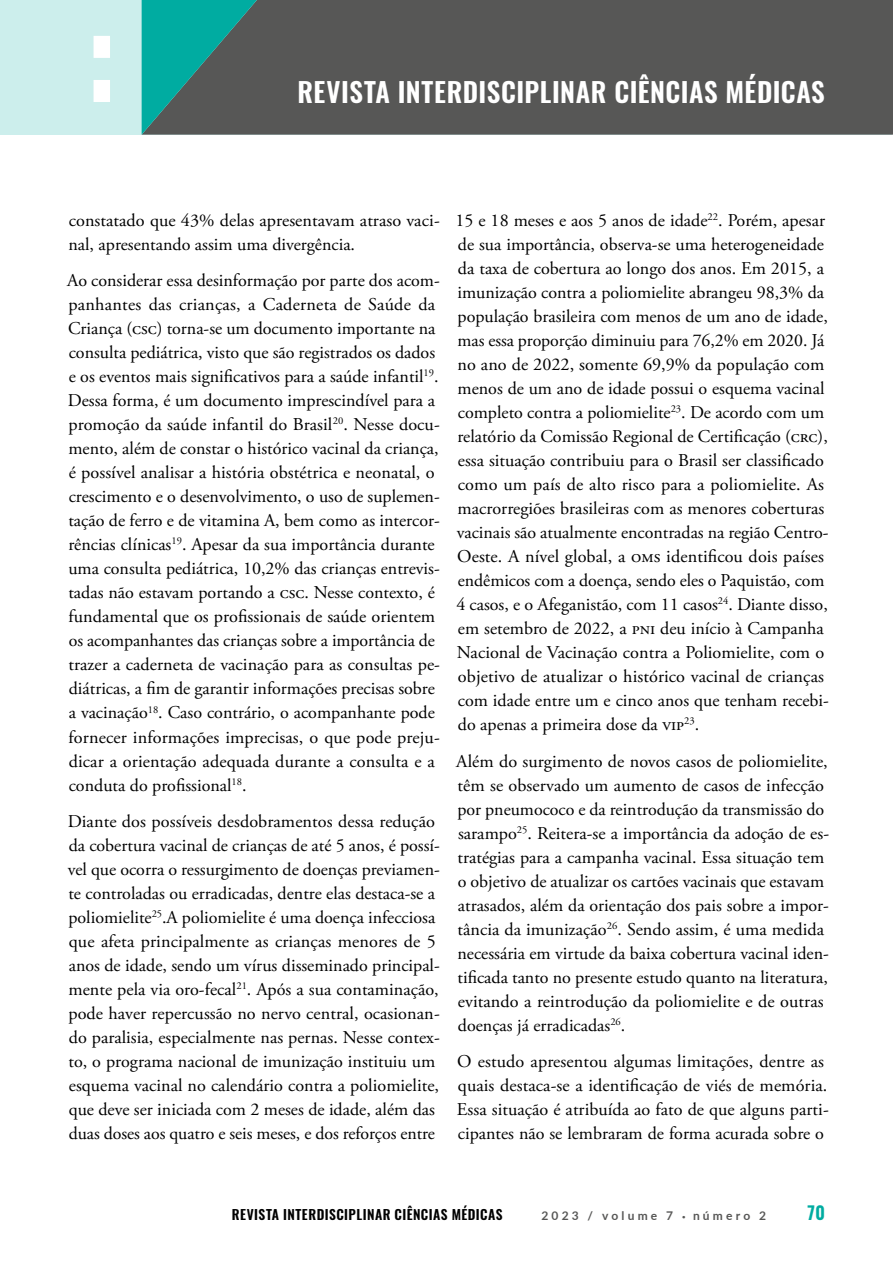
<style>
.page{position:relative;width:893px;height:1263px;background:#fff}
.page>*{position:absolute;margin:0;border:0;box-sizing:border-box;transform-origin:0 0}
.t1{font:600 27px "Oswald";letter-spacing:.015em;color:#fff}
.t2{font:18px/24px "Adobe Garamond Pro";color:#000}
.t3{font:600 18px "Oswald";color:#00aca1}
.t4{font:600 13.5px "Oswald";letter-spacing:.03em;color:#000}
.t5{font:700 12px "Lato";letter-spacing:.265em;color:#575756}
.s1{font-size:6px}
</style>
<div class="page">
<div style="left:0;top:0;width:892px;height:135px;background:#cceeec"></div>
<div style="left:760px;top:0;width:133px;height:135px;background:#575756"></div>
<svg style="left:142px;top:0;width:618px;height:135px;background:#4f5f5d"></svg>
<svg style="left:94px;top:36px;width:16px;height:66px"></svg>
<h1 class="t1" style="left:297px;top:74px;width:529px">REVISTA INTERDISCIPLINAR CIÊNCIAS MÉDICAS</h1>
<p class="t2" style="left:68px;top:209px;width:373px">constatado que 43% delas apresentavam atraso vaci&shy;nal, apresentando assim uma divergência.</p>
<p class="t2" style="left:67px;top:269px;width:374px">Ao considerar essa desinformação por parte dos acom&shy;panhantes das crianças, a Caderneta de Saúde da Criança (CSC) torna-se um documento importante na consulta pediátrica, visto que são registrados os dados e os eventos mais significativos para a saúde infantil<sup>19</sup>.<br>Dessa forma, é um documento imprescindível para a promoção da saúde infantil do Brasil<sup>20</sup>. Nesse docu&shy;mento, além de constar o histórico vacinal da criança, é possível analisar a história obstétrica e neonatal, o crescimento e o desenvolvimento, o uso de suplemen&shy;tação de ferro e de vitamina A, bem como as intercor&shy;rências clínicas<sup>19</sup>. Apesar da sua importância durante uma consulta pediátrica, 10,2% das crianças entrevis&shy;tadas não estavam portando a CSC. Nesse contexto, é fundamental que os profissionais de saúde orientem os acompanhantes das crianças sobre a importância de trazer a caderneta de vacinação para as consultas pe&shy;diátricas, a fim de garantir informações precisas sobre a vacinação<sup>18</sup>. Caso contrário, o acompanhante pode fornecer informações imprecisas, o que pode preju&shy;dicar a orientação adequada durante a consulta e a conduta do profissional<sup>18</sup>.</p>
<p class="t2" style="left:68px;top:810px;width:374px">Diante dos possíveis desdobramentos dessa redução da cobertura vacinal de crianças de até 5 anos, é possí&shy;vel que ocorra o ressurgimento de doenças previamen&shy;te controladas ou erradicadas, dentre elas destaca-se a poliomielite<sup>25</sup>.A poliomielite é uma doença infecciosa que afeta principalmente as crianças menores de 5 anos de idade, sendo um vírus disseminado principal&shy;mente pela via oro-fecal<sup>21</sup>. Após a sua contaminação, pode haver repercussão no nervo central, ocasionan&shy;do paralisia, especialmente nas pernas. Nesse contex&shy;to, o programa nacional de imunização instituiu um esquema vacinal no calendário contra a poliomielite, que deve ser iniciada com 2 meses de idade, além das duas doses aos quatro e seis meses, e dos reforços entre</p>
<p class="t2" style="left:455px;top:209px;width:375px">15 e 18 meses e aos 5 anos de idade<sup>22</sup>. Porém, apesar de sua importância, observa-se uma heterogeneidade da taxa de cobertura ao longo dos anos. Em 2015, a imunização contra a poliomielite abrangeu 98,3% da população brasileira com menos de um ano de idade, mas essa proporção diminuiu para 76,2% em 2020. Já no ano de 2022, somente 69,9% da população com menos de um ano de idade possui o esquema vacinal completo contra a poliomielite<sup>23</sup>. De acordo com um relatório da Comissão Regional de Certificação (CRC), essa situação contribuiu para o Brasil ser classificado como um país de alto risco para a poliomielite. As macrorregiões brasileiras com as menores coberturas vacinais são atualmente encontradas na região Centro-Oeste. A nível global, a OMS identificou dois países endêmicos com a doença, sendo eles o Paquistão, com 4 casos, e o Afeganistão, com 11 casos<sup>24</sup>. Diante disso, em setembro de 2022, a PNI deu início à Campanha Nacional de Vacinação contra a Poliomielite, com o objetivo de atualizar o histórico vacinal de crianças com idade entre um e cinco anos que tenham recebi&shy;do apenas a primeira dose da VIP<sup>23</sup>.</p>
<p class="t2" style="left:456px;top:749px;width:374px">Além do surgimento de novos casos de poliomielite, têm se observado um aumento de casos de infecção por pneumococo e da reintrodução da transmissão do sarampo<sup>25</sup>. Reitera-se a importância da adoção de es&shy;tratégias para a campanha vacinal. Essa situação tem o objetivo de atualizar os cartões vacinais que estavam atrasados, além da orientação dos pais sobre a impor&shy;tância da imunização<sup>26</sup>. Sendo assim, é uma medida necessária em virtude da baixa cobertura vacinal iden&shy;tificada tanto no presente estudo quanto na literatura, evitando a reintrodução da poliomielite e de outras doenças já erradicadas<sup>26</sup>.</p>
<p class="t2" style="left:457px;top:1050px;width:373px">O estudo apresentou algumas limitações, dentre as quais destaca-se a identificação de viés de memória.<br>Essa situação é atribuída ao fato de que alguns parti&shy;cipantes não se lembraram de forma acurada sobre o</p>
<p class="t4" style="left:232px;top:1204px;width:272px">REVISTA INTERDISCIPLINAR CIÊNCIAS MÉDICAS</p>
<p class="t5" style="left:541px;top:1207px;width:226px">2023 / volume 7 <span class="s1">•</span> número 2</p>
<p class="t3" style="left:807px;top:1200px;width:20px">70</p>
</div>
